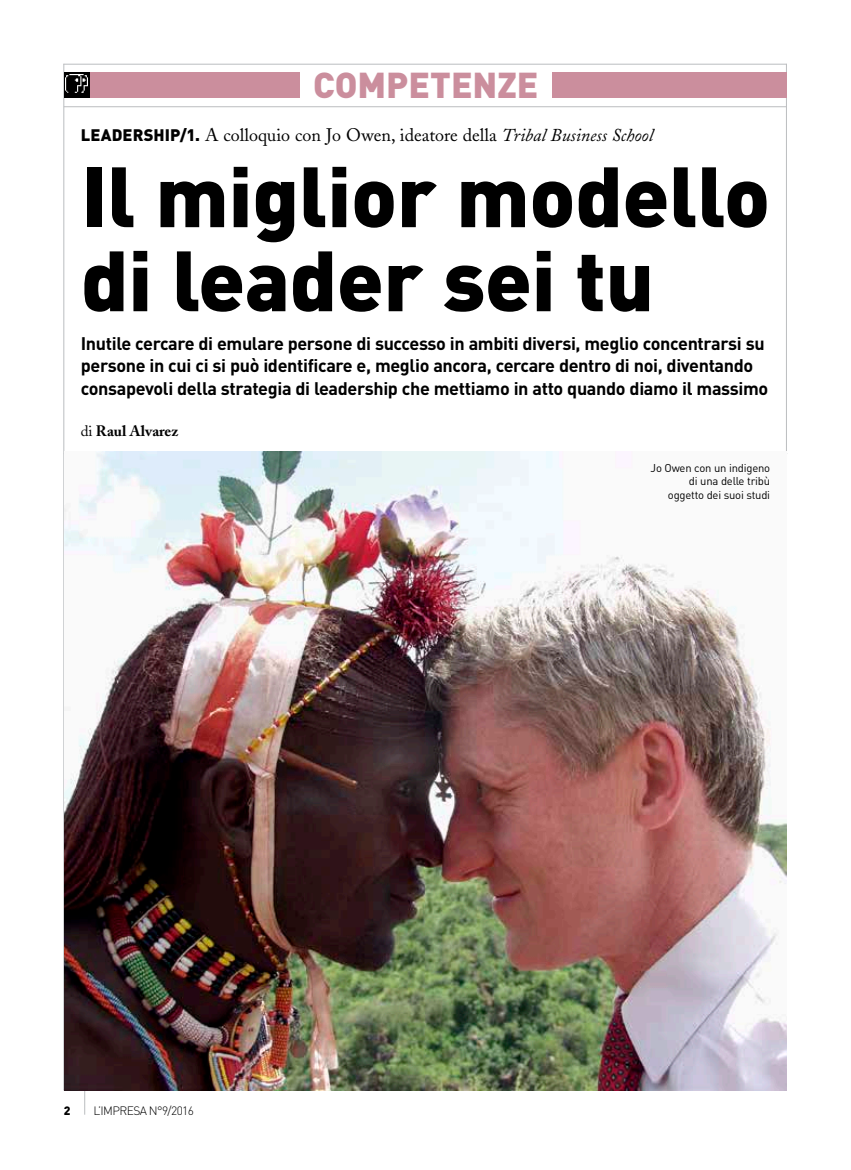
<style>
.page{position:relative;width:851px;height:1170px;background:#fff}
.page>*{position:absolute;margin:0;border:0;box-sizing:border-box;transform-origin:0 0}
.t1{font:900 84px/84px "DIN";letter-spacing:-.005em;color:#000}
.t2{font:900 35.55px "DIN";color:#cb8e9d}
.t3{font:700 18px/22.5px "DIN";letter-spacing:-.02em;color:#000}
.t4{font:18px "Adobe Caslon";color:#000}
.t5{font:700 15px "Adobe Caslon";color:#000}
.t6{font:300 12px "DIN";letter-spacing:-.05em;color:#000}
.t7{font:900 12px "DIN";color:#000}
.t8{font:11.25px/13.5px "DIN";letter-spacing:-.02em;color:#000;text-align:right}
.s1{font-family:"DIN";font-weight:900;font-size:16.5px}
.s2{font-style:italic}
.s3{font-weight:400}
</style>
<div class="page">
<svg style="left:84px;top:1090px;width:1px;height:24px"></svg>
<hr style="left:63px;top:64px;width:1px;height:1026px;background:#bbbdc0">
<hr style="left:786px;top:64px;width:1px;height:1026px;background:#bbbdc0">
<hr style="left:64px;top:106px;width:722px;height:1px;background:#bbbdc0">
<hr style="left:63px;top:64px;width:723px;height:1px;background:#bbbdc0">
<div style="left:64px;top:72px;width:722px;height:26px;background:#cb8e9d"></div>
<div style="left:300px;top:68px;width:251px;height:32px;background:#fff"></div>
<div style="left:64px;top:72px;width:26px;height:26px;background:#000"></div>
<img style="left:66px;top:74px;width:22px;height:19px">
<img style="left:64px;top:451px;width:722px;height:639px">
<h2 class="t2" style="left:313px;top:61px;width:227px">COMPETENZE</h2>
<p class="t4" style="left:81px;top:124px;width:574px"><span class="s1">LEADERSHIP/1.</span> A colloquio con Jo Owen, ideatore della <span class="s2">Tribal Business School</span></p>
<h1 class="t1" style="left:81px;top:150px;width:690px">Il miglior modello di leader sei tu</h1>
<p class="t3" style="left:81px;top:331px;width:688px">Inutile cercare di emulare persone di successo in ambiti diversi, meglio concentrarsi su persone in cui ci si può identificare e, meglio ancora, cercare dentro di noi, diventando consapevoli della strategia di leadership che mettiamo in atto quando diamo il massimo</p>
<p class="t5" style="left:81px;top:422px;width:99px"><span class="s3">di</span> Raul Alvarez</p>
<p class="t8" style="left:650px;top:460px;width:121px">Jo Owen con un indigeno di una delle tribù oggetto dei suoi studi</p>
<p class="t7" style="left:64px;top:1102px;width:8px">2</p>
<p class="t6" style="left:94px;top:1102px;width:102px">L’IMPRESA N°9/2016</p>
</div>
